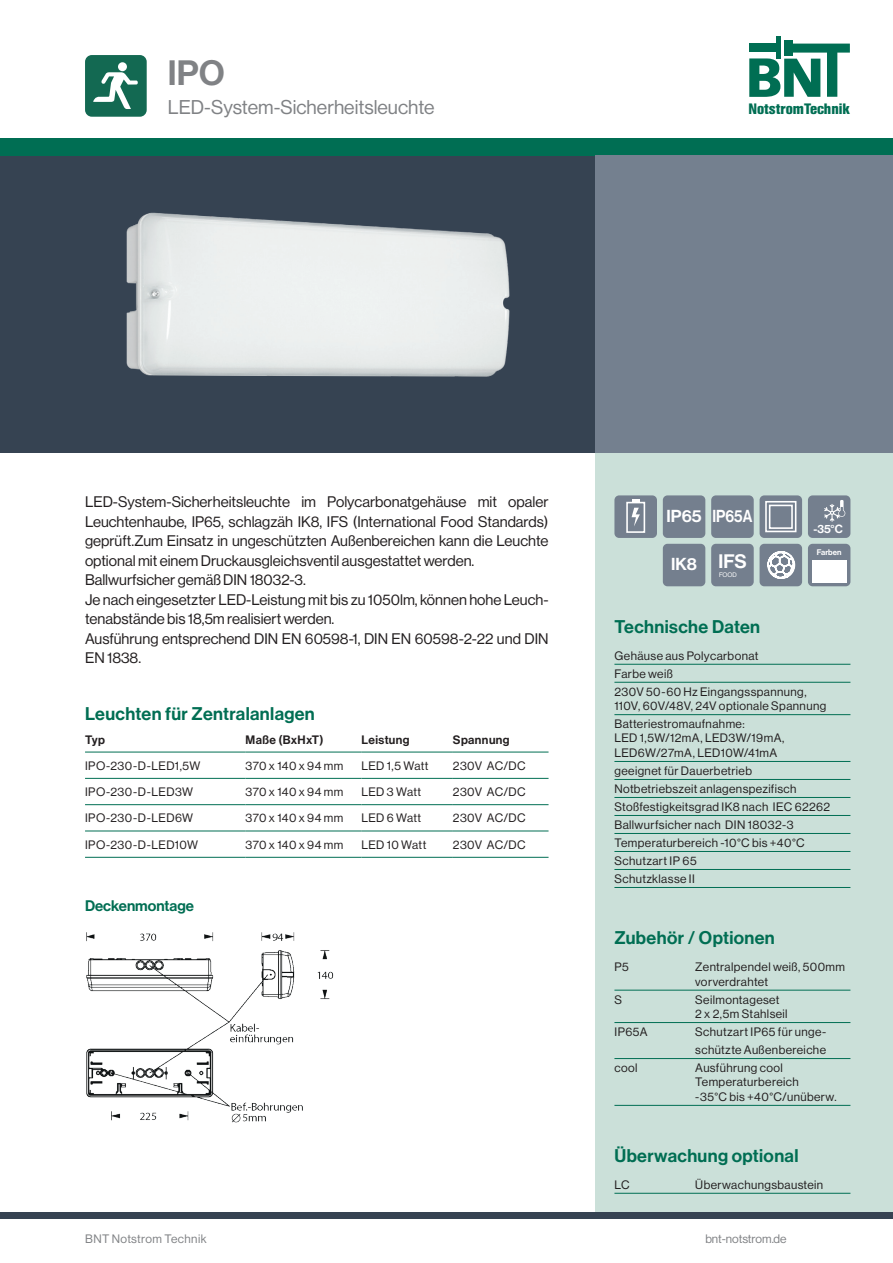
<style>
.page{position:relative;width:893px;height:1263px;background:#fff}
.page>*{position:absolute;margin:0;border:0;box-sizing:border-box;transform-origin:0 0}
.t1{font:34.5px "N Haas Grotesk DS Std 65 Md";color:#808285}
.t2{font:19.5px "N Haas Grotesk DS Std 55 Rg";color:#808285}
.t3{font:18px "N Haas Grotesk DS Std 65 Md";letter-spacing:.02em;color:#006e53}
.t4{font:16.95px "N Haas Grotesk DS Std 65 Md";color:#fff}
.t5{font:15px/19.5px "N Haas Grotesk DS Std 55 Rg";color:#231f20}
.t6{font:700 15px "Helvetica Con BQ";color:#006e53}
.t7{font:15px "N Haas Grotesk DS Std 65 Md";color:#006e53}
.t8{font:12px/18px "N Haas Grotesk DS Std 55 Rg";letter-spacing:.035em;color:#231f20}
.t9{font:12px "N Haas Grotesk DS Std 55 Rg";letter-spacing:.015em;color:#808285}
.t10{font:12px "N Haas Grotesk DS Std 65 Md";letter-spacing:.035em;color:#231f20}
.t11{font:11.7px "N Haas Grotesk DS Std 65 Md";color:#fff}
.t12{font:7.95px "N Haas Grotesk DS Std 65 Md";color:#fff}
.t13{font:6.45px "N Haas Grotesk DS Std 55 Rg";color:#fff}
.s1{font-size:19.2px}
</style>
<div class="page">
<div style="left:0;top:155px;width:595px;height:298px;background:#364352"></div>
<div style="left:0;top:138px;width:893px;height:17px;background:#006e53"></div>
<div style="left:595px;top:453px;width:298px;height:762px;background:#cbe0d9"></div>
<svg style="left:749px;top:44px;width:101px;height:53px"></svg>
<div style="left:784px;top:40px;width:9px;height:16px;background:#006e53"></div>
<div style="left:749px;top:43px;width:31px;height:9px;background:#006e53"></div>
<hr style="left:776px;top:36px;width:4px;height:23px;background:#006e53">
<div style="left:0;top:1212px;width:893px;height:6px;background:#364352"></div>
<div style="left:86px;top:56px;width:59px;height:59px;background:#136952;border-radius:5px"></div>
<div style="left:85px;top:55px;width:62px;height:62px;border:3px solid #136952;border-radius:5px"></div>
<div style="left:118px;top:62px;width:9px;height:9px;background:#fff;border-radius:50%"></div>
<svg style="left:93px;top:72px;width:45px;height:37px"></svg>
<div style="left:595px;top:155px;width:298px;height:298px;background:#74808f"></div>
<hr style="left:614px;top:664px;width:236px;height:1px;background:#006e53">
<hr style="left:614px;top:682px;width:236px;height:1px;background:#006e53">
<hr style="left:614px;top:714px;width:236px;height:1px;background:#006e53">
<hr style="left:614px;top:761px;width:236px;height:1px;background:#006e53">
<hr style="left:614px;top:779px;width:236px;height:1px;background:#006e53">
<hr style="left:614px;top:797px;width:236px;height:1px;background:#006e53">
<hr style="left:614px;top:815px;width:236px;height:1px;background:#006e53">
<hr style="left:614px;top:833px;width:236px;height:1px;background:#006e53">
<hr style="left:614px;top:851px;width:236px;height:1px;background:#006e53">
<hr style="left:614px;top:869px;width:236px;height:1px;background:#006e53">
<hr style="left:614px;top:887px;width:236px;height:1px;background:#006e53">
<hr style="left:85px;top:752px;width:161px;height:1px;background:#006e53">
<hr style="left:246px;top:752px;width:115px;height:1px;background:#006e53">
<hr style="left:361px;top:752px;width:92px;height:1px;background:#006e53">
<hr style="left:453px;top:752px;width:96px;height:1px;background:#006e53">
<hr style="left:85px;top:778px;width:161px;height:1px;background:#006e53">
<hr style="left:246px;top:778px;width:115px;height:1px;background:#006e53">
<hr style="left:361px;top:778px;width:92px;height:1px;background:#006e53">
<hr style="left:453px;top:778px;width:96px;height:1px;background:#006e53">
<hr style="left:85px;top:804px;width:161px;height:1px;background:#006e53">
<hr style="left:246px;top:804px;width:115px;height:1px;background:#006e53">
<hr style="left:361px;top:804px;width:92px;height:1px;background:#006e53">
<hr style="left:453px;top:804px;width:96px;height:1px;background:#006e53">
<hr style="left:85px;top:831px;width:161px;height:1px;background:#006e53">
<hr style="left:246px;top:831px;width:115px;height:1px;background:#006e53">
<hr style="left:361px;top:831px;width:92px;height:1px;background:#006e53">
<hr style="left:453px;top:831px;width:96px;height:1px;background:#006e53">
<hr style="left:85px;top:857px;width:161px;height:1px;background:#006e53">
<hr style="left:246px;top:857px;width:115px;height:1px;background:#006e53">
<hr style="left:361px;top:857px;width:92px;height:1px;background:#006e53">
<hr style="left:453px;top:857px;width:96px;height:1px;background:#006e53">
<hr style="left:614px;top:990px;width:236px;height:1px;background:#006e53">
<hr style="left:614px;top:1022px;width:236px;height:1px;background:#006e53">
<hr style="left:614px;top:1058px;width:236px;height:1px;background:#006e53">
<hr style="left:614px;top:1105px;width:236px;height:1px;background:#006e53">
<img style="left:86px;top:932px;width:248px;height:191px">
<hr style="left:614px;top:1193px;width:236px;height:1px;background:#006e53">
<div style="left:615px;top:496px;width:41px;height:41px;background:#747f8e;border-radius:4px"></div>
<div style="left:614px;top:495px;width:43px;height:43px;border:2px solid #747f8e;border-radius:4px"></div>
<div style="left:626px;top:502px;width:19px;height:31px;border:2px solid #fff"></div>
<svg style="left:632px;top:499px;width:8px;height:27px"></svg>
<div style="left:664px;top:496px;width:40px;height:41px;background:#747f8e;border-radius:4px"></div>
<div style="left:663px;top:495px;width:42px;height:43px;border:2px solid #747f8e;border-radius:4px"></div>
<div style="left:712px;top:496px;width:41px;height:41px;background:#747f8e;border-radius:4px"></div>
<div style="left:711px;top:495px;width:43px;height:43px;border:2px solid #747f8e;border-radius:4px"></div>
<div style="left:761px;top:496px;width:40px;height:41px;background:#747f8e;border-radius:4px"></div>
<div style="left:760px;top:495px;width:42px;height:43px;border:2px solid #747f8e;border-radius:4px"></div>
<svg style="left:765px;top:501px;width:32px;height:32px"></svg>
<div style="left:809px;top:496px;width:40px;height:41px;background:#747f8e;border-radius:4px"></div>
<div style="left:808px;top:495px;width:42px;height:43px;border:2px solid #747f8e;border-radius:4px"></div>
<svg style="left:824px;top:500px;width:21px;height:22px"></svg>
<div style="left:664px;top:545px;width:40px;height:40px;background:#747f8e;border-radius:4px"></div>
<div style="left:663px;top:544px;width:42px;height:42px;border:2px solid #747f8e;border-radius:4px"></div>
<div style="left:712px;top:545px;width:41px;height:40px;background:#747f8e;border-radius:4px"></div>
<div style="left:711px;top:544px;width:43px;height:42px;border:2px solid #747f8e;border-radius:4px"></div>
<div style="left:761px;top:545px;width:40px;height:40px;background:#747f8e;border-radius:4px"></div>
<div style="left:760px;top:544px;width:42px;height:42px;border:2px solid #747f8e;border-radius:4px"></div>
<svg style="left:766px;top:546px;width:30px;height:33px"></svg>
<div style="left:809px;top:545px;width:40px;height:40px;background:#747f8e;border-radius:4px"></div>
<div style="left:808px;top:544px;width:42px;height:42px;border:2px solid #747f8e;border-radius:4px"></div>
<div style="left:812px;top:560px;width:34px;height:22px;background:#fff"></div>
<img style="left:126px;top:212px;width:384px;height:165px">
<h1 class="t1" style="left:168px;top:53px;width:58px">IPO</h1>
<h2 class="t2" style="left:168px;top:96px;width:268px">LED-System-Sicherheitsleuchte</h2>
<p class="t6" style="left:748px;top:100px;width:103px">NotstromTechnik</p>
<p class="t5" style="left:85px;top:492px;width:465px">LED-System-Sicherheitsleuchte im Polycarbonatgehäuse mit opaler Leuchtenhaube, IP65, schlagzäh IK8, IFS (International Food Standards) geprüft.Zum Einsatz in ungeschützten Außenbereichen kann die Leuchte optional mit einem Druckausgleichsventil ausgestattet werden.<br>Ballwurfsicher gemäß DIN 18032-3.<br>Je nach eingesetzter LED-Leistung mit bis zu 1050lm, können hohe Leuch&shy;tenabstände bis 18,5m realisiert werden.<br>Ausführung entsprechend DIN EN 60598-1, DIN EN 60598-2-22 und DIN EN 1838.</p>
<h3 class="t3" style="left:85px;top:703px;width:231px">Leuchten für Zentralanlagen</h3>
<p class="t10" style="left:85px;top:732px;width:21px">Typ</p>
<p class="t10" style="left:246px;top:732px;width:80px">Maße (BxHxT)</p>
<p class="t10" style="left:361px;top:732px;width:50px">Leistung</p>
<p class="t10" style="left:453px;top:732px;width:58px">Spannung</p>
<p class="t8" style="left:85px;top:757px;width:117px">IPO-230-D-LED1,5W</p>
<p class="t8" style="left:246px;top:757px;width:99px">370 x 140 x 94 mm</p>
<p class="t8" style="left:361px;top:757px;width:69px">LED 1,5 Watt</p>
<p class="t8" style="left:453px;top:757px;width:74px">230V AC/DC</p>
<p class="t8" style="left:85px;top:783px;width:110px">IPO-230-D-LED3W</p>
<p class="t8" style="left:246px;top:783px;width:99px">370 x 140 x 94 mm</p>
<p class="t8" style="left:361px;top:783px;width:61px">LED 3 Watt</p>
<p class="t8" style="left:453px;top:783px;width:74px">230V AC/DC</p>
<p class="t8" style="left:85px;top:809px;width:110px">IPO-230-D-LED6W</p>
<p class="t8" style="left:246px;top:809px;width:99px">370 x 140 x 94 mm</p>
<p class="t8" style="left:361px;top:809px;width:61px">LED 6 Watt</p>
<p class="t8" style="left:453px;top:809px;width:74px">230V AC/DC</p>
<p class="t8" style="left:85px;top:836px;width:115px">IPO-230-D-LED10W</p>
<p class="t8" style="left:246px;top:836px;width:99px">370 x 140 x 94 mm</p>
<p class="t8" style="left:361px;top:836px;width:66px">LED 10 Watt</p>
<p class="t8" style="left:453px;top:836px;width:74px">230V AC/DC</p>
<p class="t7" style="left:85px;top:897px;width:110px">Deckenmontage</p>
<h3 class="t4" style="left:667px;top:506px;width:87px">IP65 IP65A</h3>
<h3 class="t4" style="left:671px;top:554px;width:77px">IK8 <span class="s1">IFS</span></h3>
<p class="t13" style="left:719px;top:571px;width:19px">FOOD</p>
<p class="t11" style="left:814px;top:522px;width:31px">-35°C</p>
<p class="t12" style="left:817px;top:548px;width:26px">Farben</p>
<h3 class="t3" style="left:614px;top:616px;width:147px">Technische Daten</h3>
<p class="t8" style="left:614px;top:646px;width:194px">Gehäuse aus Polycarbonat<br>Farbe weiß<br>230V 50-60 Hz Eingangsspannung,</p>
<p class="t8" style="left:614px;top:697px;width:213px">110V, 60V/48V, 24V optionale Spannung<br>Batteriestromaufnahme:</p>
<p class="t8" style="left:614px;top:731px;width:172px;line-height:14.4px">LED 1,5W/12mA, LED3W/19mA,<br>LED6W/27mA, LED10W/41mA</p>
<p class="t8" style="left:614px;top:762px;width:217px">geeignet für Dauerbetrieb<br>Notbetriebszeit anlagenspezifisch<br>Stoßfestigkeitsgrad IK8 nach IEC 62262<br>Ballwurfsicher nach DIN 18032-3<br>Temperaturbereich -10°C bis +40°C<br>Schutzart IP 65<br>Schutzklasse II</p>
<h3 class="t3" style="left:614px;top:927px;width:162px">Zubehör / Optionen</h3>
<p class="t8" style="left:614px;top:958px;width:16px">P5</p>
<p class="t8" style="left:695px;top:960px;width:151px;line-height:14.4px">Zentralpendel weiß, 500mm vorverdrahtet</p>
<p class="t8" style="left:614px;top:990px;width:9px">S</p>
<p class="t8" style="left:695px;top:992px;width:94px;line-height:14.4px">Seilmontageset<br>2 x 2,5m Stahlseil</p>
<p class="t8" style="left:614px;top:1023px;width:35px">IP65A</p>
<p class="t8" style="left:695px;top:1023px;width:133px">Schutzart IP65 für unge&shy;schützte Außenbereiche</p>
<p class="t8" style="left:614px;top:1059px;width:25px">cool</p>
<p class="t8" style="left:695px;top:1060px;width:143px;line-height:14.4px">Ausführung cool<br>Temperaturbereich<br>-35°C bis +40°C/unüberw.</p>
<h3 class="t3" style="left:614px;top:1145px;width:185px">Überwachung optional</h3>
<p class="t8" style="left:614px;top:1175px;width:17px">LC</p>
<p class="t8" style="left:695px;top:1175px;width:129px">Überwachungsbaustein</p>
<p class="t9" style="left:85px;top:1231px;width:123px">BNT Notstrom Technik</p>
<p class="t9" style="left:705px;top:1231px;width:83px">bnt-notstrom.de</p>
</div>
